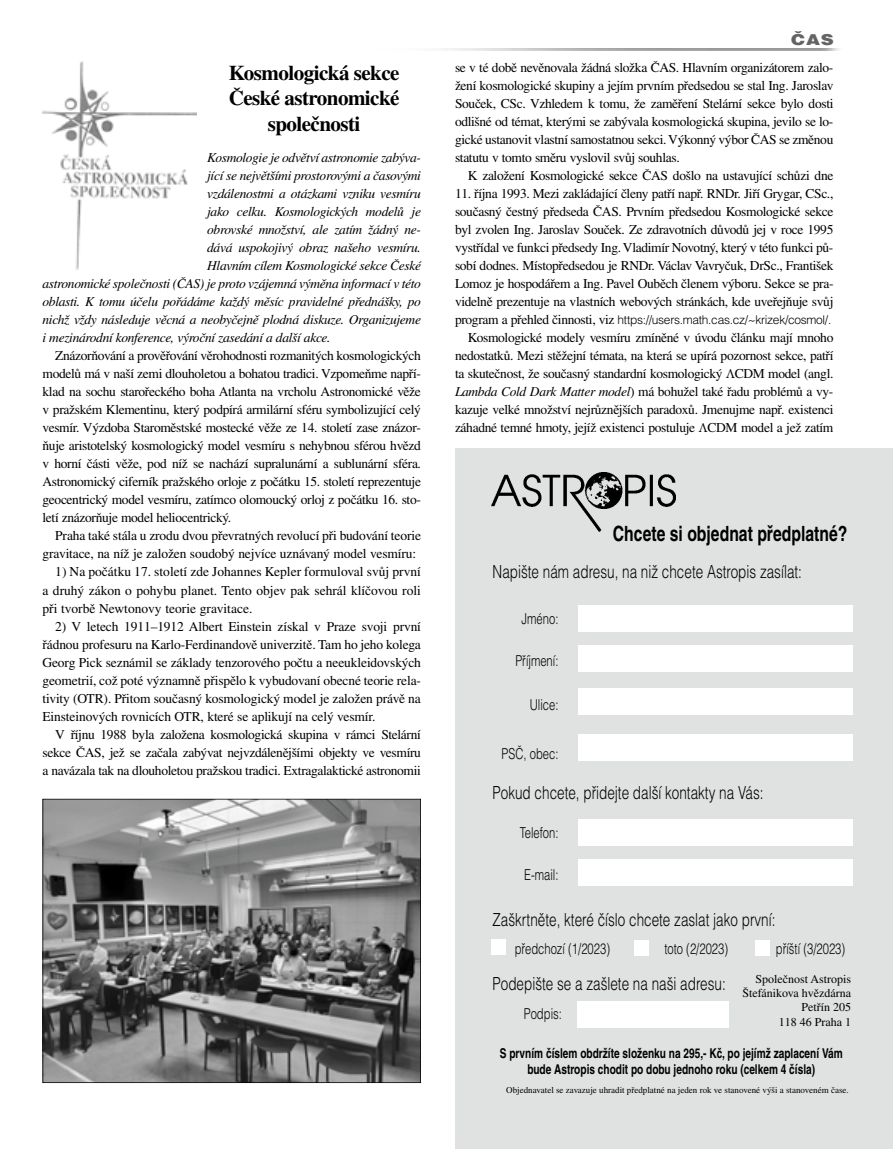
<style>
.page{position:relative;width:893px;height:1149px;background:#fff}
.page>*{position:absolute;margin:0;border:0;box-sizing:border-box;transform-origin:0 0}
.t1{font:700 21px/25.2px "Times CE";letter-spacing:-.025em;color:#000;text-align:center}
.t2{font:700 21px "Helvetica CE";color:#000;scale:.75 1}
.t3{font:300 18px "Helvetica CE";color:#000;scale:.75 1}
.t4{font:300 15px "Helvetica CE";color:#000;scale:.75 1}
.t5{font:900 15px "Helvetica CE";color:#636363;scale:1.2 1}
.t6{font:13.5px/18px "Times CE";letter-spacing:-.025em;color:#000;text-align:justify}
.t7{font:italic 13.5px "Times CE";letter-spacing:-.025em;color:#000}
.t8{font:700 13.5px/16.2px "Helvetica CE";color:#000;text-align:center;scale:.75 1}
.t9{font:300 12px "Helvetica CE";letter-spacing:-.025em;color:#000}
.t10{font:12px/14.4px "Times CE";color:#000;text-align:right}
.t11{font:9px "Times CE";color:#000}
.s1{font-family:"Times CE";font-weight:400;font-size:13.5px}
.s2{font-family:"Minion Pro"}
.s3{font-style:italic}
</style>
<div class="page">
<div style="left:455px;top:448px;width:438px;height:700px;background:#e0e1e1"></div>
<img style="left:491px;top:472px;width:185px;height:59px">
<img style="left:43px;top:61px;width:154px;height:209px">
<div style="left:578px;top:604px;width:275px;height:27px;background:#fff"></div>
<div style="left:578px;top:644px;width:275px;height:27px;background:#fff"></div>
<div style="left:578px;top:688px;width:275px;height:27px;background:#fff"></div>
<div style="left:578px;top:734px;width:275px;height:27px;background:#fff"></div>
<div style="left:578px;top:818px;width:275px;height:27px;background:#fff"></div>
<div style="left:578px;top:858px;width:275px;height:27px;background:#fff"></div>
<div style="left:491px;top:938px;width:15px;height:16px;background:#fff"></div>
<div style="left:634px;top:939px;width:14px;height:16px;background:#fff"></div>
<div style="left:755px;top:939px;width:15px;height:16px;background:#fff"></div>
<div style="left:578px;top:1000px;width:151px;height:27px;background:#fff"></div>
<svg style="left:43px;top:798px;width:378px;height:284px;background:#7a7a7a"></svg>
<h1 class="t1" style="left:229px;top:60px;width:172px">Kosmologická sekce<br>České astronomické společnosti</h1>
<p class="t7" style="left:207px;top:150px;width:215px">Kosmologie je odvětví astronomie zabýva-</p>
<p class="t7" style="left:207px;top:168px;width:215px">jící se největšími prostorovými a časovými</p>
<p class="t7" style="left:207px;top:186px;width:215px">vzdálenostmi a otázkami vzniku vesmíru</p>
<p class="t7" style="left:207px;top:204px;width:215px">jako celku. Kosmologických modelů je</p>
<p class="t7" style="left:207px;top:222px;width:215px">obrovské množství, ale zatím žádný ne-</p>
<p class="t7" style="left:207px;top:240px;width:215px">dává uspokojivý obraz našeho vesmíru.</p>
<p class="t7" style="left:207px;top:258px;width:215px">Hlavním cílem Kosmologické sekce České</p>
<p class="t7" style="left:43px;top:276px;width:380px">astronomické společnosti (ČAS) je proto vzájemná výměna informací v této</p>
<p class="t7" style="left:43px;top:294px;width:380px">oblasti. K tomu účelu pořádáme každý měsíc pravidelné přednášky, po</p>
<p class="t7" style="left:43px;top:312px;width:380px">nichž vždy následuje věcná a neobyčejně plodná diskuze. Organizujeme</p>
<p class="t7" style="left:43px;top:330px;width:289px">i mezinárodní konference, výroční zasedání a další akce.</p>
<p class="t6" style="left:43px;top:346px;width:380px;text-indent:13px">Znázorňování a prověřování věrohodnosti rozmanitých kosmologických modelů má v naší zemi dlouholetou a bohatou tradici. Vzpomeňme napří&shy;klad na sochu starořeckého boha Atlanta na vrcholu Astronomické věže v pražském Klementinu, který podpírá armilární sféru symbolizující celý vesmír. Výzdoba Staroměstské mostecké věže ze 14. století zase znázor&shy;ňuje aristotelský kosmologický model vesmíru s nehybnou sférou hvězd v horní části věže, pod níž se nachází supralunární a sublunární sféra.<br>Astronomický ciferník pražského orloje z počátku 15. století reprezentuje geocentrický model vesmíru, zatímco olomoucký orloj z počátku 16. sto&shy;letí znázorňuje model heliocentrický.</p>
<p class="t6" style="left:43px;top:526px;width:380px;text-indent:13px">Praha také stála u zrodu dvou převratných revolucí při budování teorie gravitace, na níž je založen soudobý nejvíce uznávaný model vesmíru:</p>
<p class="t6" style="left:43px;top:562px;width:380px;text-indent:13px">1) Na počátku 17. století zde Johannes Kepler formuloval svůj první a druhý zákon o pohybu planet. Tento objev pak sehrál klíčovou roli při tvorbě Newtonovy teorie gravitace.</p>
<p class="t6" style="left:43px;top:616px;width:380px;text-indent:13px">2) V letech 1911–1912 Albert Einstein získal v Praze svoji první řádnou profesuru na Karlo-Ferdinandově univerzitě. Tam ho jeho kolega Georg Pick seznámil se základy tenzorového počtu a neeukleidovských geometrií, což poté významně přispělo k vybudovaní obecné teorie rela&shy;tivity (OTR). Přitom současný kosmologický model je založen právě na Einsteinových rovnicích OTR, které se aplikují na celý vesmír.</p>
<p class="t6" style="left:43px;top:724px;width:380px;text-indent:13px">V říjnu 1988 byla založena kosmologická skupina v rámci Stelární sekce ČAS, jež se začala zabývat nejvzdálenějšími objekty ve vesmíru a navázala tak na dlouholetou pražskou tradici. Extragalaktické astronomii</p>
<p class="t5" style="left:791px;top:31px;width:37px">ČAS</p>
<p class="t6" style="left:455px;top:58px;width:380px">se v té době nevěnovala žádná složka ČAS. Hlavním organizátorem zalo&shy;žení kosmologické skupiny a jejím prvním předsedou se stal Ing. Jaroslav Souček, CSc. Vzhledem k tomu, že zaměření Stelární sekce bylo dosti odlišné od témat, kterými se zabývala kosmologická skupina, jevilo se lo&shy;gické ustanovit vlastní samostatnou sekci. Výkonný výbor ČAS se změnou statutu v tomto směru vyslovil svůj souhlas.</p>
<p class="t6" style="left:468px;top:166px;width:367px">K založení Kosmologické sekce ČAS došlo na ustavující schůzi dne</p>
<p class="t6" style="left:455px;top:184px;width:380px">11. října 1993. Mezi zakládající členy patří např. RNDr. Jiří Grygar, CSc., současný čestný předseda ČAS. Prvním předsedou Kosmologické sekce byl zvolen Ing. Jaroslav Souček. Ze zdravotních důvodů jej v roce 1995 vystřídal ve funkci předsedy Ing. Vladimír Novotný, který v této funkci pů&shy;sobí dodnes. Místopředsedou je RNDr. Václav Vavryčuk, DrSc., František Lomoz je hospodářem a Ing. Pavel Ouběch členem výboru. Sekce se pra&shy;videlně prezentuje na vlastních webových stránkách, kde uveřejňuje svůj</p>
<p class="t9" style="left:455px;top:313px;width:378px"><span class="s1">program a přehled činnosti, viz</span> https://users.math.cas.cz/~krizek/cosmol/.</p>
<p class="t6" style="left:455px;top:328px;width:380px;text-indent:13px">Kosmologické modely vesmíru zmíněné v úvodu článku mají mnoho nedostatků. Mezi stěžejní témata, na která se upírá pozornost sekce, patří ta skutečnost, že současný standardní kosmologický <span class="s2">Λ</span>CDM model (angl.<br><span class="s3">Lambda Cold Dark Matter model</span>) má bohužel také řadu problémů a vy&shy;kazuje velké množství nejrůznějších paradoxů. Jmenujme např. existenci záhadné temné hmoty, jejíž existenci postuluje <span class="s2">Λ</span>CDM model a jež zatím</p>
<h1 class="t2" style="left:613px;top:521px;width:314px">Chcete si objednat předplatné?</h1>
<h2 class="t3" style="left:493px;top:561px;width:414px">Napište nám adresu, na niž chcete Astropis zasílat:</h2>
<p class="t4" style="left:522px;top:610px;width:51px">Jméno:</p>
<p class="t4" style="left:515px;top:651px;width:59px">Příjmení:</p>
<p class="t4" style="left:530px;top:695px;width:40px">Ulice:</p>
<p class="t4" style="left:502px;top:745px;width:77px">PSČ, obec:</p>
<h2 class="t3" style="left:493px;top:782px;width:363px">Pokud chcete, přidejte další kontakty na Vás:</h2>
<p class="t4" style="left:520px;top:824px;width:53px">Telefon:</p>
<p class="t4" style="left:524px;top:865px;width:47px">E-mail:</p>
<h2 class="t3" style="left:493px;top:908px;width:379px">Zaškrtněte, které číslo chcete zaslat jako první:</h2>
<p class="t4" style="left:664px;top:939px;width:87px">toto (2/2023)</p>
<p class="t4" style="left:776px;top:939px;width:94px">příští (3/2023)</p>
<h2 class="t3" style="left:493px;top:972px;width:312px">Podepište se a zašlete na naši adresu:</h2>
<p class="t4" style="left:515px;top:939px;width:129px">předchozí (1/2023)</p>
<p class="t10" style="left:742px;top:970px;width:110px">Společnost Astropis<br>Štefánikova hvězdárna<br>Petřín 205<br>118 46 Praha 1</p>
<p class="t4" style="left:524px;top:1004px;width:52px">Podpis:</p>
<p class="t8" style="left:500px;top:1044px;width:459px">S prvním číslem obdržíte složenku na 295,- Kč, po jejímž zaplacení Vám bude Astropis chodit po dobu jednoho roku (celkem 4 čísla)</p>
<p class="t11" style="left:506px;top:1084px;width:344px">Objednavatel se zavazuje uhradit předplatné na jeden rok ve stanovené výši a stanoveném čase.</p>
</div>
